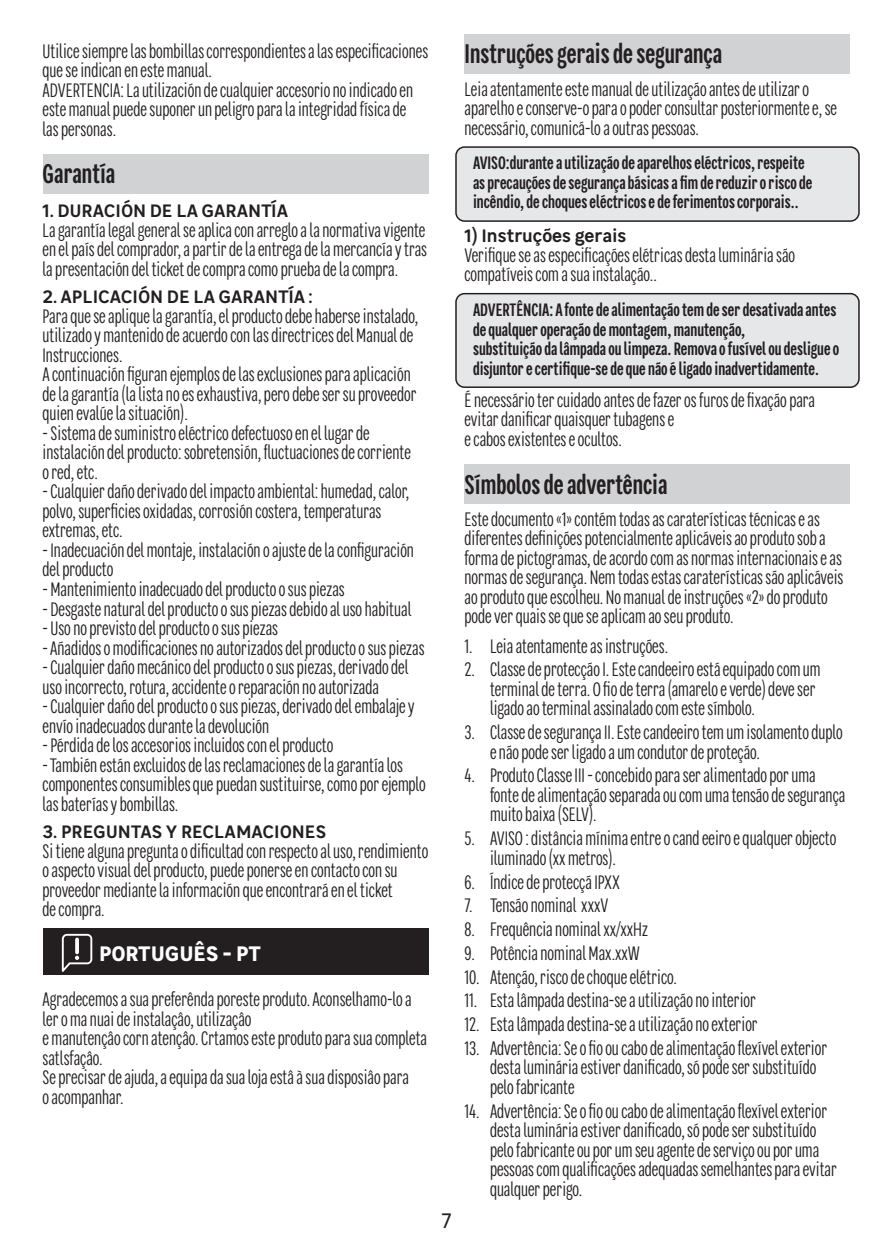
<style>
.page{position:relative;width:893px;height:1259px;background:#fff}
.page>*{position:absolute;margin:0;border:0;box-sizing:border-box;transform-origin:0 0}
.t1{font:700 27px "Leroy Merlin Sans Condensed";color:#231f20}
.t2{font:700 21px "Leroy Merlin Sans";letter-spacing:-.005em;color:#fff}
.t3{font:21px "Leroy Merlin Sans";color:#231f20;scale:.94 1}
.t4{font:19.5px/19.5px "Leroy Merlin Sans Condensed";color:#231f20}
.t5{font:700 18px/19.5px "Leroy Merlin Sans Condensed";color:#231f20}
.t6{font:600 18px "Leroy Merlin Sans";color:#231f20}
</style>
<div class="page">
<div style="left:43px;top:154px;width:385px;height:40px;background:#d1d2d4"></div>
<div style="left:43px;top:928px;width:385px;height:46px;background:#231f20"></div>
<svg style="left:62px;top:934px;width:30px;height:38px"></svg>
<div style="left:464px;top:34px;width:386px;height:40px;background:#d1d2d4"></div>
<div style="left:456px;top:147px;width:403px;height:74px;background:#e6e7e9;border-radius:9px"></div>
<div style="left:455px;top:146px;width:405px;height:76px;border:2px solid #231f20;border-radius:9px"></div>
<div style="left:456px;top:294px;width:403px;height:93px;background:#e6e7e9;border-radius:9px"></div>
<div style="left:455px;top:293px;width:405px;height:95px;border:2px solid #231f20;border-radius:9px"></div>
<div style="left:464px;top:464px;width:386px;height:40px;background:#d1d2d4"></div>
<p class="t4" style="left:43px;top:40px;width:387px">Utilice siempre las bombillas correspondientes a las especificaciones que se indican en este manual.<br>ADVERTENCIA: La utilización de cualquier accesorio no indicado en este manual puede suponer un peligro para la integridad física de<br>las personas.</p>
<h1 class="t1" style="left:43px;top:155px;width:74px">Garantía</h1>
<p class="t6" style="left:43px;top:196px;width:247px">1. DURACIÓN DE LA GARANTÍA</p>
<p class="t4" style="left:43px;top:219px;width:386px;text-align:justify">La garantía legal general se aplica con arreglo a la normativa vigente en el país del comprador, a partir de la entrega de la mercancía y tras la presentación del ticket de compra como prueba de la compra.</p>
<p class="t6" style="left:43px;top:282px;width:272px">2. APLICACIÓN DE LA GARANTÍA :</p>
<p class="t4" style="left:43px;top:306px;width:377px">Para que se aplique la garantía, el producto debe haberse instalado, utilizado y mantenido de acuerdo con las directrices del Manual de Instrucciones.<br>A continuación figuran ejemplos de las exclusiones para aplicación de la garantía (la lista no es exhaustiva, pero debe ser su proveedor quien evalúe la situación).</p>
<p class="t4" style="left:43px;top:423px;width:370px">- Sistema de suministro eléctrico defectuoso en el lugar de instalación del producto: sobretensión, fluctuaciones de corriente o red, etc.</p>
<p class="t4" style="left:43px;top:481px;width:368px">- Cualquier daño derivado del impacto ambiental: humedad, calor, polvo, superficies oxidadas, corrosión costera, temperaturas extremas, etc.</p>
<p class="t4" style="left:43px;top:540px;width:373px">- Inadecuación del montaje, instalación o ajuste de la configuración del producto</p>
<p class="t4" style="left:43px;top:579px;width:304px">- Mantenimiento inadecuado del producto o sus piezas</p>
<p class="t4" style="left:43px;top:598px;width:370px">- Desgaste natural del producto o sus piezas debido al uso habitual</p>
<p class="t4" style="left:43px;top:618px;width:237px">- Uso no previsto del producto o sus piezas</p>
<p class="t4" style="left:43px;top:637px;width:384px">- Añadidos o modificaciones no autorizados del producto o sus piezas</p>
<p class="t4" style="left:43px;top:657px;width:367px">- Cualquier daño mecánico del producto o sus piezas, derivado del uso incorrecto, rotura, accidente o reparación no autorizada</p>
<p class="t4" style="left:43px;top:696px;width:374px">- Cualquier daño del producto o sus piezas, derivado del embalaje y envío inadecuados durante la devolución</p>
<p class="t4" style="left:43px;top:735px;width:292px">- Pérdida de los accesorios incluidos con el producto</p>
<p class="t4" style="left:43px;top:754px;width:385px">- También están excluidos de las reclamaciones de la garantía los componentes consumibles que puedan sustituirse, como por ejemplo las baterías y bombillas.</p>
<p class="t6" style="left:43px;top:817px;width:285px">3. PREGUNTAS Y RECLAMACIONES</p>
<p class="t4" style="left:43px;top:841px;width:387px">Si tiene alguna pregunta o dificultad con respecto al uso, rendimiento o aspecto visual del producto, puede ponerse en contacto con su proveedor mediante la información que encontrará en el ticket<br>de compra.</p>
<p class="t2" style="left:99px;top:936px;width:164px">PORTUGUÊS - PT</p>
<p class="t4" style="left:43px;top:989px;width:386px">Agradecemos a sua preferênda poreste produto. Aconselhamo-lo a ler o ma nuai de instalaçâo, utilizaçâo<br>e manutençâo corn atençâo. Crtamos este produto para sua completa satlsfaçâo.<br>Se precisar de ajuda, a equipa da sua loja estâ à sua disposiâo para<br>o acompanhar.</p>
<p class="t3" style="left:441px;top:1203px;width:12px">7</p>
<h1 class="t1" style="left:464px;top:36px;width:259px">Instruções gerais de segurança</h1>
<p class="t4" style="left:464px;top:79px;width:374px">Leia atentamente este manual de utilização antes de utilizar o aparelho e conserve-o para o poder consultar posteriormente e, se necessário, comunicá-lo a outras pessoas.</p>
<p class="t5" style="left:473px;top:153px;width:341px">AVISO:durante a utilização de aparelhos eléctricos, respeite as precauções de segurança básicas a fim de reduzir o risco de incêndio, de choques eléctricos e de ferimentos corporais..</p>
<p class="t6" style="left:464px;top:221px;width:163px">1) Instruções gerais</p>
<p class="t4" style="left:464px;top:245px;width:332px">Verifique se as especificações elétricas desta luminária são compatíveis com a sua instalação..</p>
<p class="t5" style="left:473px;top:299px;width:368px">ADVERTÊNCIA: A fonte de alimentação tem de ser desativada antes de qualquer operação de montagem, manutenção,<br>substituição da lâmpada ou limpeza. Remova o fusível ou desligue o disjuntor e certifique-se de que não é ligado inadvertidamente.</p>
<p class="t4" style="left:464px;top:390px;width:352px">É necessário ter cuidado antes de fazer os furos de fixação para evitar danificar quaisquer tubagens e<br>e cabos existentes e ocultos.</p>
<h1 class="t1" style="left:464px;top:466px;width:205px">Símbolos de advertência</h1>
<p class="t4" style="left:464px;top:509px;width:380px">Este documento «1» contém todas as caraterísticas técnicas e as diferentes definições potencialmente aplicáveis ao produto sob a forma de pictogramas, de acordo com as normas internacionais e as normas de segurança. Nem todas estas caraterísticas são aplicáveis ao produto que escolheu. No manual de instruções «2» do produto pode ver quais se que se aplicam ao seu produto.</p>
<p class="t4" style="left:464px;top:635px;width:205px">1. Leia atentamente as instruções.</p>
<p class="t4" style="left:490px;top:659px;width:332px;text-indent:-26px">2. Classe de protecção I. Este candeeiro está equipado com um terminal de terra. O fio de terra (amarelo e verde) deve ser ligado ao terminal assinalado com este símbolo.</p>
<p class="t4" style="left:490px;top:722px;width:354px;text-indent:-26px">3. Classe de segurança II. Este candeeiro tem um isolamento duplo e não pode ser ligado a um condutor de proteção.</p>
<p class="t4" style="left:490px;top:765px;width:357px;text-indent:-26px">4. Produto Classe III - concebido para ser alimentado por uma fonte de alimentação separada ou com uma tensão de segurança muito baixa (SELV).</p>
<p class="t4" style="left:490px;top:828px;width:348px;text-indent:-26px">5. AVISO : distância mínima entre o cand eeiro e qualquer objecto iluminado (xx metros).</p>
<p class="t4" style="left:464px;top:871px;width:157px">6. Índice de protecçã IPXX</p>
<p class="t4" style="left:464px;top:895px;width:145px">7. Tensão nominal xxxV</p>
<p class="t4" style="left:464px;top:919px;width:185px">8. Frequência nominal xx/xxHz</p>
<p class="t4" style="left:464px;top:942px;width:177px">9. Potência nominal Max.xxW</p>
<p class="t4" style="left:464px;top:966px;width:214px">10. Atenção, risco de choque elétrico.</p>
<p class="t4" style="left:464px;top:990px;width:293px">11. Esta lâmpada destina-se a utilização no interior</p>
<p class="t4" style="left:464px;top:1014px;width:295px">12. Esta lâmpada destina-se a utilização no exterior</p>
<p class="t4" style="left:490px;top:1037px;width:339px;text-indent:-26px">13. Advertência: Se o fio ou cabo de alimentação flexível exterior desta luminária estiver danificado, só pode ser substituído pelo fabricante</p>
<p class="t4" style="left:490px;top:1100px;width:348px;text-indent:-26px">14. Advertência: Se o fio ou cabo de alimentação flexível exterior desta luminária estiver danificado, só pode ser substituído pelo fabricante ou por um seu agente de serviço ou por uma pessoas com qualificações adequadas semelhantes para evitar qualquer perigo.</p>
</div>
